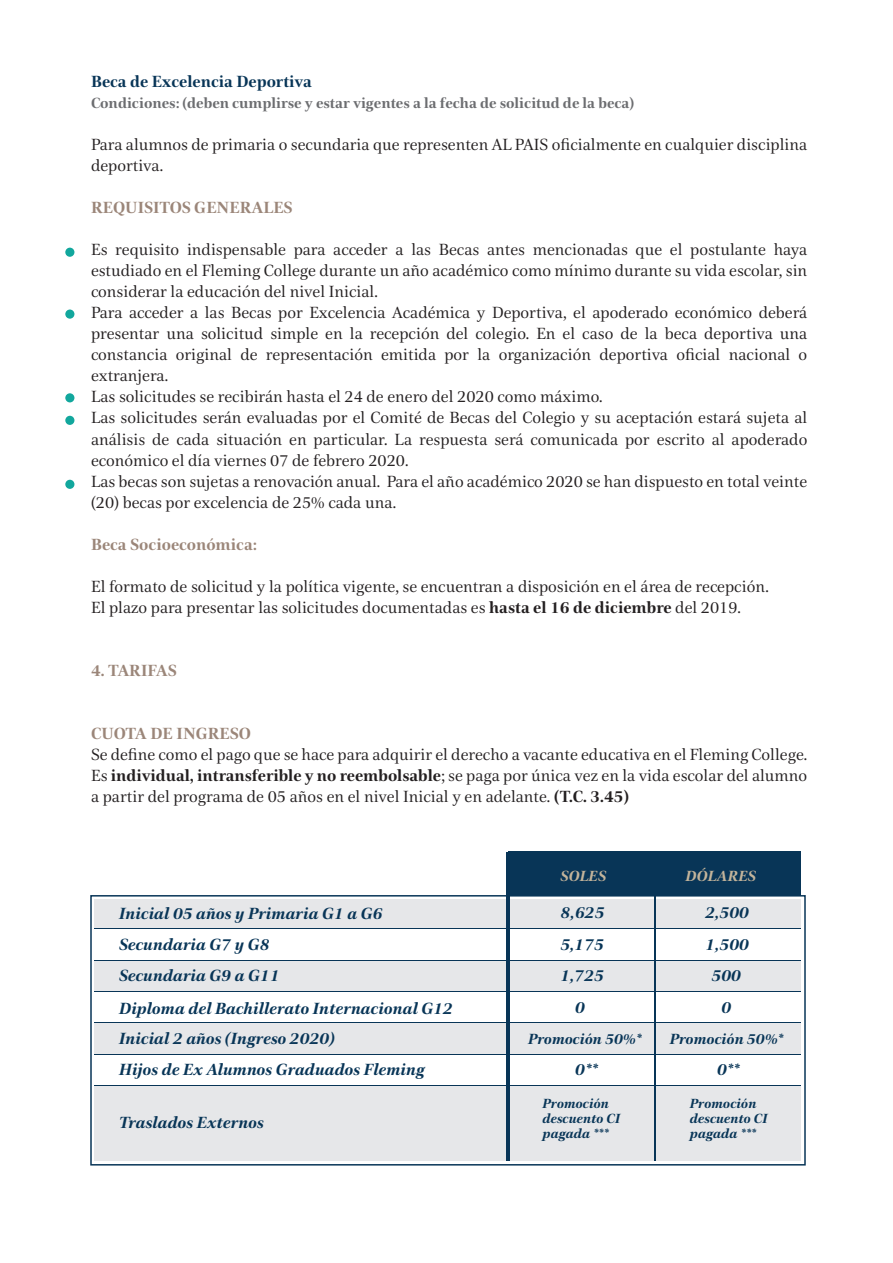
<style>
.page{position:relative;width:893px;height:1263px;background:#fff}
.page>*{position:absolute;margin:0;border:0;box-sizing:border-box;transform-origin:0 0}
.t1{font:16.5px/21px "Civita";color:#231f20}
.t2{font:italic 700 16.5px/31px "Civita";color:#083557}
.t3{font:700 16.5px "Civita";color:#9b8679}
.t4{font:700 16.5px "Civita";color:#083557}
.t5{font:700 15px "Civita";color:#6c6d70}
.t6{font:italic 700 15px "Civita";color:#083557}
.t7{font:italic 700 15px "Civita";color:#c3b49b}
.t8{font:italic 700 13.5px/15px "Civita";color:#083557}
.s1{font-weight:700}
</style>
<div class="page">
<div style="left:94px;top:899px;width:707px;height:261px;background:#e6e7e9"></div>
<div style="left:508px;top:852px;width:293px;height:44px;background:#083557"></div>
<div style="left:91px;top:928px;width:714px;height:32px;background:#fff"></div>
<div style="left:91px;top:991px;width:714px;height:32px;background:#fff"></div>
<div style="left:91px;top:1054px;width:714px;height:32px;background:#fff"></div>
<hr style="left:654px;top:852px;width:1px;height:308px;background:#083557">
<hr style="left:507px;top:852px;width:3px;height:308px;background:#083557">
<hr style="left:94px;top:928px;width:707px;height:1px;background:#083557">
<hr style="left:94px;top:960px;width:707px;height:1px;background:#083557">
<hr style="left:94px;top:991px;width:707px;height:1px;background:#083557">
<hr style="left:94px;top:1022px;width:707px;height:1px;background:#083557">
<hr style="left:94px;top:1054px;width:707px;height:1px;background:#083557">
<hr style="left:94px;top:1085px;width:707px;height:1px;background:#083557">
<div style="left:90px;top:895px;width:716px;height:270px;border:2px solid #083557"></div>
<div style="left:65px;top:248px;width:9px;height:9px;background:#12a79d;border-radius:50%"></div>
<div style="left:65px;top:309px;width:9px;height:10px;background:#12a79d;border-radius:50%"></div>
<div style="left:65px;top:393px;width:9px;height:9px;background:#12a79d;border-radius:50%"></div>
<div style="left:65px;top:416px;width:9px;height:9px;background:#12a79d;border-radius:50%"></div>
<div style="left:65px;top:480px;width:9px;height:9px;background:#12a79d;border-radius:50%"></div>
<p class="t4" style="left:91px;top:71px;width:222px">Beca de Excelencia Deportiva</p>
<p class="t5" style="left:91px;top:93px;width:545px">Condiciones: (deben cumplirse y estar vigentes a la fecha de solicitud de la beca)</p>
<p class="t1" style="left:91px;top:134px;width:718px">Para alumnos de primaria o secundaria que representen AL PAIS oficialmente en cualquier disciplina deportiva.</p>
<p class="t3" style="left:91px;top:197px;width:203px">REQUISITOS GENERALES</p>
<p class="t1" style="left:91px;top:239px;width:718px">Es requisito indispensable para acceder a las Becas antes mencionadas que el postulante haya estudiado en el Fleming College durante un año académico como mínimo durante su vida escolar, sin considerar la educación del nivel Inicial.<br>Para acceder a las Becas por Excelencia Académica y Deportiva, el apoderado económico deberá presentar una solicitud simple en la recepción del colegio. En el caso de la beca deportiva una constancia original de representación emitida por la organización deportiva oficial nacional o extranjera.<br>Las solicitudes se recibirán hasta el 24 de enero del 2020 como máximo.<br>Las solicitudes serán evaluadas por el Comité de Becas del Colegio y su aceptación estará sujeta al análisis de cada situación en particular. La respuesta será comunicada por escrito al apoderado económico el día viernes 07 de febrero 2020.<br>Las becas son sujetas a renovación anual. Para el año académico 2020 se han dispuesto en total veinte (20) becas por excelencia de 25% cada una.</p>
<p class="t3" style="left:91px;top:533px;width:167px">Beca Socioeconómica:</p>
<p class="t1" style="left:91px;top:575px;width:679px">El formato de solicitud y la política vigente, se encuentran a disposición en el área de recepción.<br>El plazo para presentar las solicitudes documentadas es <span class="s1">hasta el 16 de diciembre</span> del 2019.</p>
<p class="t3" style="left:91px;top:659px;width:87px">4. TARIFAS</p>
<p class="t3" style="left:91px;top:722px;width:162px">CUOTA DE INGRESO</p>
<p class="t1" style="left:91px;top:743px;width:718px;text-align:justify">Se define como el pago que se hace para adquirir el derecho a vacante educativa en el Fleming College.<br>Es <span class="s1">individual, intransferible y no reembolsable</span>; se paga por única vez en la vida escolar del alumno a partir del programa de 05 años en el nivel Inicial y en adelante. <span class="s1">(T.C. 3.45)</span></p>
<p class="t2" style="left:119px;top:898px;width:265px">Inicial 05 años y Primaria G1 a G6</p>
<p class="t2" style="left:119px;top:928px;width:162px">Secundaria G7 y G8<br>Secundaria G9 a G11</p>
<p class="t2" style="left:119px;top:992px;width:336px">Diploma del Bachillerato Internacional G12</p>
<p class="t2" style="left:119px;top:1022px;width:307px">Inicial 2 años (Ingreso 2020)<br>Hijos de Ex Alumnos Graduados Fleming</p>
<p class="t2" style="left:119px;top:1106px;width:146px">Traslados Externos</p>
<p class="t7" style="left:561px;top:866px;width:47px">SOLES</p>
<p class="t7" style="left:686px;top:866px;width:72px">DÓLARES</p>
<p class="t2" style="left:561px;top:896px;width:46px">8,625</p>
<p class="t2" style="left:706px;top:896px;width:45px">2,500</p>
<p class="t2" style="left:561px;top:928px;width:45px">5,175</p>
<p class="t2" style="left:706px;top:928px;width:45px">1,500</p>
<p class="t2" style="left:561px;top:959px;width:45px">1,725</p>
<p class="t2" style="left:711px;top:959px;width:31px">500</p>
<p class="t2" style="left:575px;top:992px;width:11px">0</p>
<p class="t2" style="left:721px;top:992px;width:11px">0</p>
<p class="t6" style="left:528px;top:1029px;width:115px">Promoción 50%*</p>
<p class="t6" style="left:670px;top:1029px;width:115px">Promoción 50%*</p>
<p class="t2" style="left:575px;top:1053px;width:24px">0**</p>
<p class="t2" style="left:717px;top:1053px;width:24px">0**</p>
<p class="t8" style="left:542px;top:1096px;width:79px">Promoción descuento CI pagada ***</p>
<p class="t8" style="left:690px;top:1096px;width:79px">Promoción descuento CI pagada ***</p>
</div>
